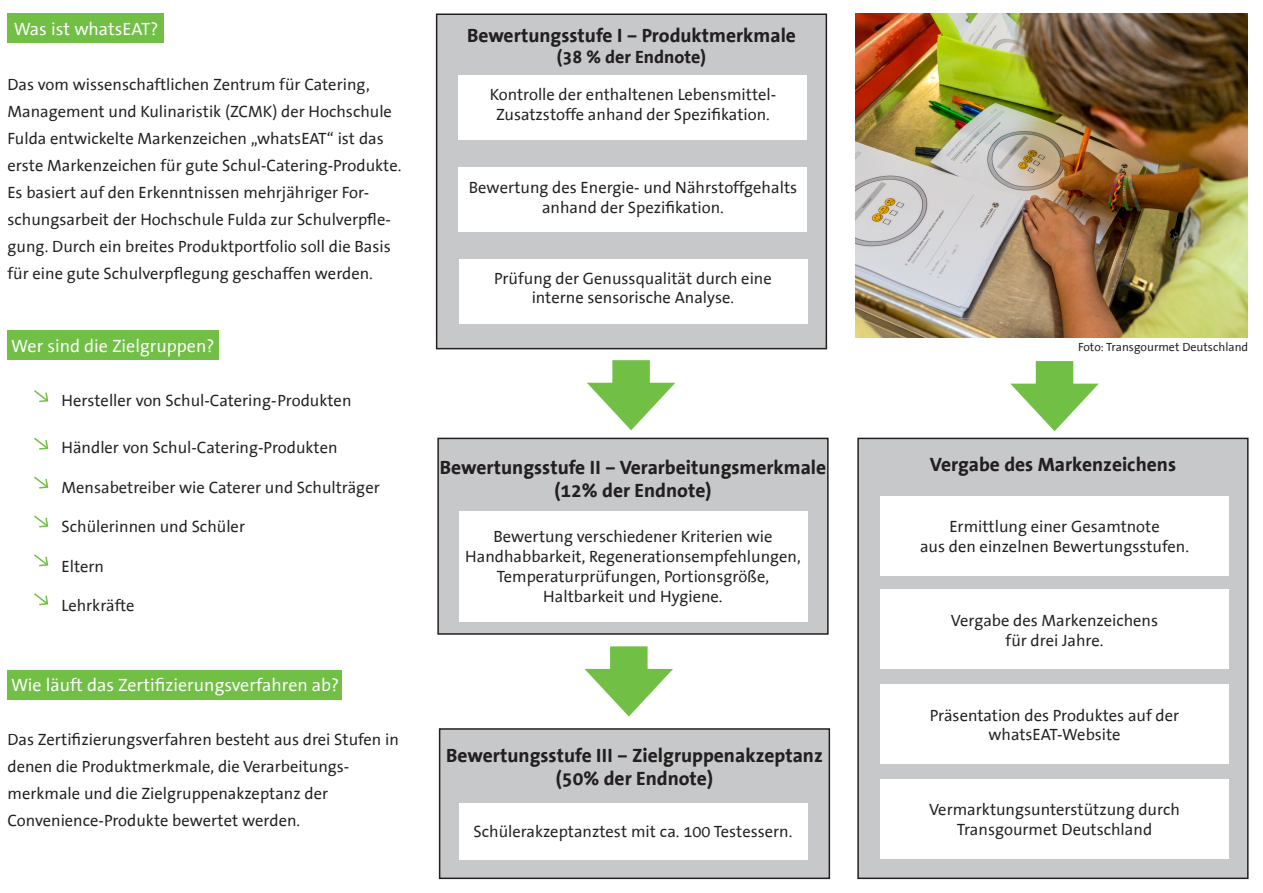
<style>
.page{position:relative;width:1263px;height:893px;background:#fff}
.page>*{position:absolute;margin:0;border:0;box-sizing:border-box;transform-origin:0 0}
.t1{font:700 19.5px "The Sans Office";color:#231f20}
.t2{font:18px "The Sans Office";color:#fff}
.t3{font:700 18px "The Sans Office";color:#231f20}
.t4{font:16.5px/27px "The Sans Office";color:#231f20}
.t5{font:12px "The Sans Office";color:#231f20}
</style>
<div class="page">
<div style="left:437px;top:14px;width:389px;height:335px;background:#c7c8ca"></div>
<div style="left:436px;top:14px;width:391px;height:335px;border:2px solid #231f20"></div>
<div style="left:8px;top:14px;width:156px;height:29px;background:#71bf44"></div>
<div style="left:8px;top:330px;width:211px;height:30px;background:#71bf44"></div>
<svg style="left:34px;top:515px;width:15px;height:13px"></svg>
<svg style="left:34px;top:437px;width:15px;height:13px"></svg>
<svg style="left:34px;top:476px;width:15px;height:13px"></svg>
<div style="left:8px;top:670px;width:334px;height:29px;background:#71bf44"></div>
<div style="left:459px;top:75px;width:348px;height:65px;background:#fff"></div>
<div style="left:459px;top:167px;width:348px;height:65px;background:#fff"></div>
<div style="left:459px;top:259px;width:348px;height:64px;background:#fff"></div>
<div style="left:438px;top:438px;width:390px;height:196px;background:#c7c8ca"></div>
<div style="left:437px;top:438px;width:392px;height:197px;border:2px solid #231f20"></div>
<div style="left:612px;top:360px;width:38px;height:38px;background:#71bf44"></div>
<svg style="left:587px;top:383px;width:88px;height:47px"></svg>
<div style="left:459px;top:511px;width:348px;height:111px;background:#fff"></div>
<div style="left:440px;top:729px;width:389px;height:149px;background:#c7c8ca"></div>
<div style="left:439px;top:728px;width:391px;height:151px;border:2px solid #231f20"></div>
<div style="left:459px;top:804px;width:348px;height:56px;background:#fff"></div>
<div style="left:858px;top:438px;width:390px;height:440px;background:#c7c8ca"></div>
<div style="left:857px;top:438px;width:391px;height:441px;border:2px solid #231f20"></div>
<div style="left:880px;top:497px;width:349px;height:79px;background:#fff"></div>
<div style="left:880px;top:590px;width:349px;height:79px;background:#fff"></div>
<div style="left:880px;top:684px;width:349px;height:80px;background:#fff"></div>
<div style="left:1036px;top:361px;width:37px;height:38px;background:#71bf44"></div>
<svg style="left:1010px;top:384px;width:89px;height:47px"></svg>
<div style="left:880px;top:779px;width:349px;height:79px;background:#fff"></div>
<div style="left:610px;top:646px;width:38px;height:38px;background:#71bf44"></div>
<svg style="left:584px;top:669px;width:89px;height:47px"></svg>
<svg style="left:34px;top:390px;width:15px;height:13px"></svg>
<svg style="left:34px;top:554px;width:15px;height:13px"></svg>
<svg style="left:34px;top:593px;width:15px;height:13px"></svg>
<img style="left:856px;top:14px;width:391px;height:323px">
<p class="t2" style="left:14px;top:20px;width:146px">Was ist whatsEAT?</p>
<p class="t4" style="left:8px;top:72px;width:395px">Das vom wissenschaftlichen Zentrum für Catering, Management und Kulinaristik (ZCMK) der Hochschule Fulda entwickelte Markenzeichen „whatsEAT“ ist das erste Markenzeichen für gute Schul-Catering-Produkte.<br>Es basiert auf den Erkenntnissen mehrjähriger For&shy;schungsarbeit der Hochschule Fulda zur Schulverpfle&shy;gung. Durch ein breites Produktportfolio soll die Basis für eine gute Schulverpflegung geschaffen werden.</p>
<p class="t2" style="left:11px;top:337px;width:205px">Wer sind die Zielgruppen?</p>
<p class="t4" style="left:62px;top:388px;width:291px">Hersteller von Schul-Catering-Produkten</p>
<p class="t4" style="left:62px;top:435px;width:278px">Händler von Schul-Catering-Produkten</p>
<p class="t4" style="left:61px;top:474px;width:320px">Mensabetreiber wie Caterer und Schulträger</p>
<p class="t4" style="left:61px;top:514px;width:185px">Schülerinnen und Schüler</p>
<p class="t4" style="left:62px;top:553px;width:44px">Eltern</p>
<p class="t4" style="left:62px;top:593px;width:75px">Lehrkräfte</p>
<p class="t2" style="left:11px;top:676px;width:329px">Wie läuft das Zertifizierungsverfahren ab?</p>
<p class="t4" style="left:8px;top:727px;width:393px">Das Zertifizierungsverfahren besteht aus drei Stufen in denen die Produktmerkmale, die Verarbeitungs-</p>
<p class="t4" style="left:8px;top:781px;width:322px">merkmale und die Zielgruppenakzeptanz der</p>
<p class="t4" style="left:8px;top:808px;width:294px">Convenience-Produkte bewertet werden.</p>
<p class="t1" style="left:467px;top:25px;width:330px">Bewertungsstufe I – Produktmerkmale</p>
<p class="t3" style="left:557px;top:48px;width:150px">(38 % der Endnote)</p>
<p class="t4" style="left:490px;top:82px;width:288px">Kontrolle der enthaltenen Lebensmittel-</p>
<p class="t4" style="left:496px;top:102px;width:275px">Zusatzstoffe anhand der Spezifikation.</p>
<p class="t4" style="left:469px;top:174px;width:330px">Bewertung des Energie- und Nährstoffgehalts</p>
<p class="t4" style="left:542px;top:194px;width:183px">anhand der Spezifikation.</p>
<p class="t4" style="left:494px;top:265px;width:279px">Prüfung der Genussqualität durch eine</p>
<p class="t4" style="left:532px;top:285px;width:204px">interne sensorische Analyse.</p>
<p class="t1" style="left:440px;top:457px;width:388px">Bewertungsstufe II – Verarbeitungsmerkmale</p>
<p class="t1" style="left:554px;top:480px;width:159px">(12% der Endnote)</p>
<p class="t4" style="left:493px;top:524px;width:281px">Bewertung verschiedener Kriterien wie</p>
<p class="t4" style="left:465px;top:547px;width:337px;line-height:19.8px;text-align:center">Handhabbarkeit, Regenerationsempfehlungen,<br>Temperaturprüfungen, Portionsgröße,</p>
<p class="t4" style="left:543px;top:583px;width:181px">Haltbarkeit und Hygiene.</p>
<p class="t1" style="left:446px;top:745px;width:378px">Bewertungsstufe III – Zielgruppenakzeptanz</p>
<p class="t1" style="left:556px;top:768px;width:159px">(50% der Endnote)</p>
<p class="t4" style="left:473px;top:819px;width:320px">Schülerakzeptanztest mit ca. 100 Testessern.</p>
<p class="t5" style="left:1078px;top:341px;width:172px">Foto: Transgourmet Deutschland</p>
<p class="t1" style="left:930px;top:454px;width:248px">Vergabe des Markenzeichens</p>
<p class="t4" style="left:949px;top:513px;width:212px">Ermittlung einer Gesamtnote</p>
<p class="t4" style="left:920px;top:533px;width:271px">aus den einzelnen Bewertungsstufen.</p>
<p class="t4" style="left:951px;top:607px;width:209px">Vergabe des Markenzeichens</p>
<p class="t4" style="left:1005px;top:627px;width:99px">für drei Jahre.</p>
<p class="t4" style="left:930px;top:702px;width:251px">Präsentation des Produktes auf der</p>
<p class="t4" style="left:988px;top:722px;width:134px">whatsEAT-Website</p>
<p class="t4" style="left:929px;top:797px;width:252px">Vermarktungsunterstützung durch</p>
<p class="t4" style="left:957px;top:817px;width:197px">Transgourmet Deutschland</p>
</div>
